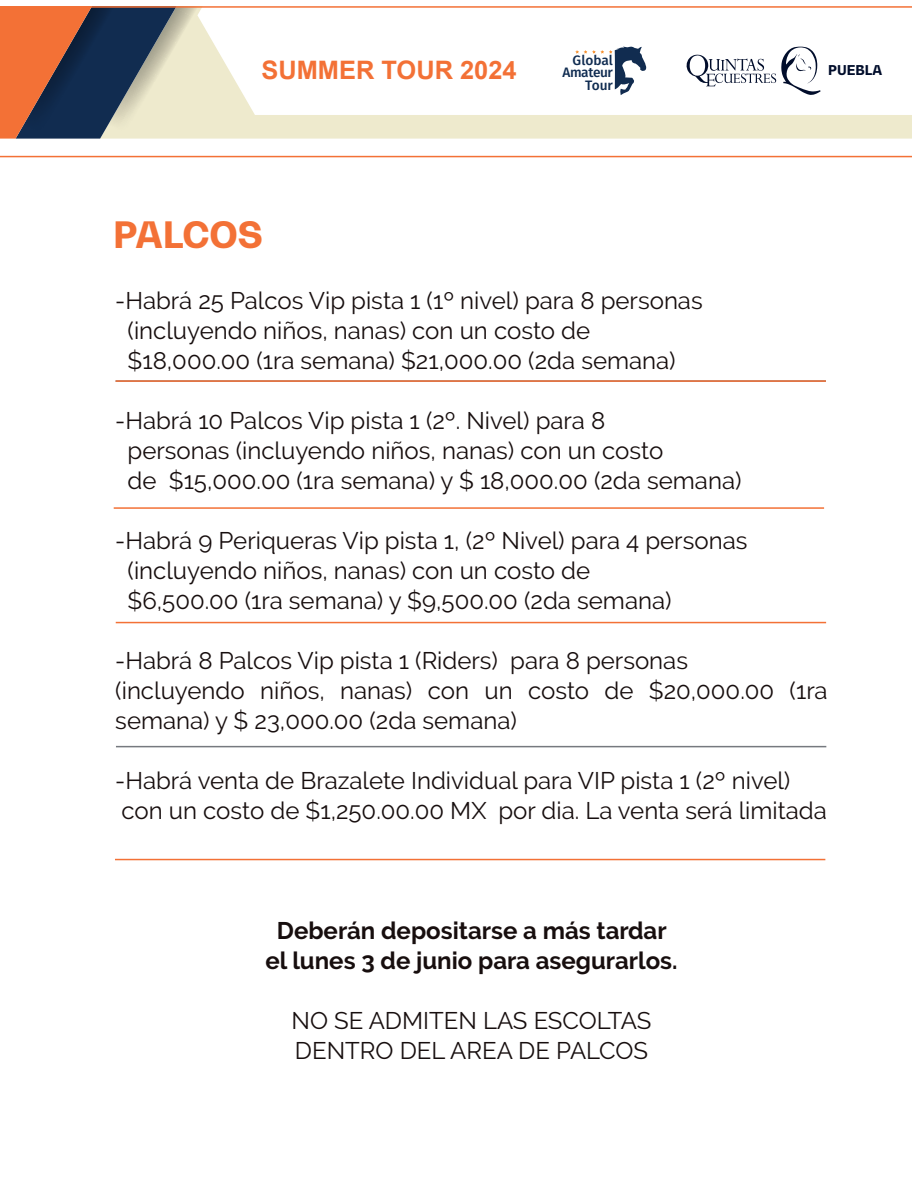
<style>
.page{position:relative;width:912px;height:1187px;background:#fff}
.page>*{position:absolute;margin:0;border:0;box-sizing:border-box;transform-origin:0 0}
.t1{font:700 36px "FEI";color:#f37136}
.t2{font:700 25.5px "Arial";color:#f37136}
.t3{font:24px/30px "Raleway";color:#170e0e}
.t4{font:700 24px/30px "Raleway";color:#170e0e;text-align:center}
.t5{font:500 13.65px/12px "Fira Sans";letter-spacing:-.015em;color:#102c51;text-align:right}
.t6{font:700 13.35px "FEI";color:#010d2b}
</style>
<div class="page">
<hr style="left:116px;top:746px;width:710px;height:1px;background:#76797f">
<hr style="left:115px;top:858px;width:710px;height:2px;background:#f37136">
<hr style="left:116px;top:622px;width:710px;height:1px;background:#f37136">
<hr style="left:116px;top:380px;width:710px;height:2px;background:#f37136">
<hr style="left:114px;top:507px;width:710px;height:2px;background:#f37136">
<svg style="left:0;top:6px;width:912px;height:151px"></svg>
<p class="t2" style="left:261px;top:53px;width:257px">SUMMER TOUR 2024</p>
<p class="t5" style="left:562px;top:54px;width:52px">Global<br>Amateur<br>Tour</p>
<h1 class="t1" style="left:113px;top:211px;width:151px">PALCOS</h1>
<p class="t6" style="left:828px;top:61px;width:55px">PUEBLA</p>
<p class="t3" style="left:128px;top:285px;width:577px;text-indent:-12px">-Habrá 25 Palcos Vip pista 1 (1º nivel) para 8 personas (incluyendo niños, nanas) con un costo de $18,000.00 (1ra semana) $21,000.00 (2da semana)</p>
<p class="t3" style="left:128px;top:405px;width:615px;text-indent:-12px">-Habrá 10 Palcos Vip pista 1 (2º. Nivel) para 8<br>personas (incluyendo niños, nanas) con un costo<br>de $15,000.00 (1ra semana) y $ 18,000.00 (2da semana)</p>
<p class="t3" style="left:128px;top:525px;width:621px;text-indent:-12px">-Habrá 9 Periqueras Vip pista 1, (2º Nivel) para 4 personas (incluyendo niños, nanas) con un costo de<br>$6,500.00 (1ra semana) y $9,500.00 (2da semana)</p>
<p class="t3" style="left:115px;top:645px;width:714px">-Habrá 8 Palcos Vip pista 1 (Riders) para 8 personas<br>(incluyendo niños, nanas) con un costo de $20,000.00 (1ra semana) y $ 23,000.00 (2da semana)</p>
<p class="t3" style="left:115px;top:765px;width:713px">-Habrá venta de Brazalete Individual para VIP pista 1 (2º nivel) con un costo de $1,250.00.00 MX por dia. La venta será limitada</p>
<p class="t4" style="left:265px;top:915px;width:414px">Deberán depositarse a más tardar el lunes 3 de junio para asegurarlos.</p>
<p class="t3" style="left:292px;top:1005px;width:361px">NO SE ADMITEN LAS ESCOLTAS<br>DENTRO DEL AREA DE PALCOS</p>
</div>
